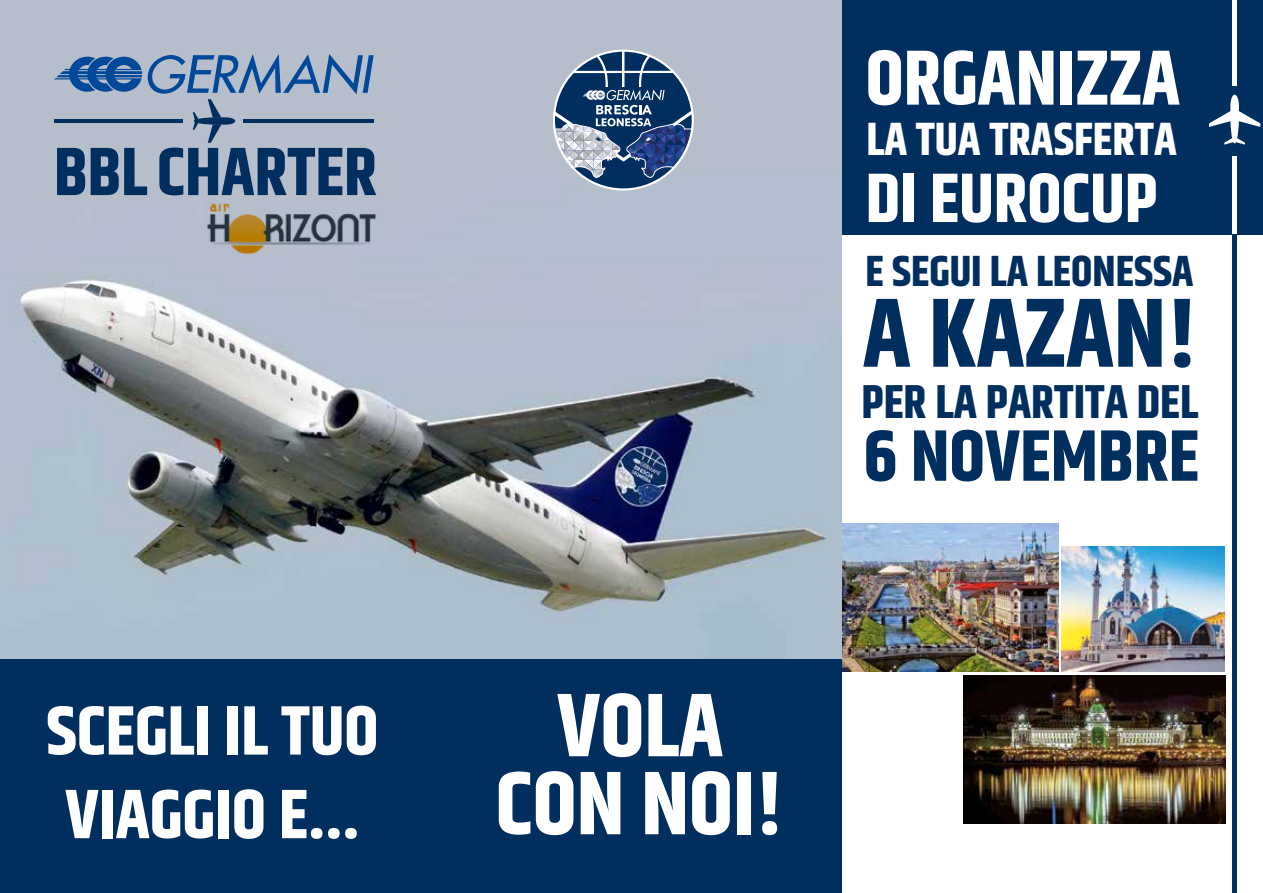
<style>
.page{position:relative;width:1263px;height:893px;background:#fff}
.page>*{position:absolute;margin:0;border:0;box-sizing:border-box;transform-origin:0 0}
.t1{font:700 97.95px "Khand";color:#002e5f}
.t2{font:700 89.85px/78px "Khand";color:#fff;text-align:center}
.t3{font:700 77.85px "Khand";color:#fff}
.t4{font:700 72.6px "Khand";color:#002e5f}
.t5{font:700 69.75px "Khand";color:#fff}
.t6{font:700 69.6px/83.6px "Khand";color:#fff}
.t7{font:700 68.1px "Khand";color:#002e5f}
.t8{font:700 47.4px "Khand";color:#002e5f}
.t9{font:700 46.5px "Khand";color:#fff}
.t10{font:700 43.5px "Khand";color:#002e5f}
</style>
<div class="page">
<img style="left:0;top:0;width:408px;height:659px">
<img style="left:200px;top:189px;width:183px;height:74px">
<svg style="left:54px;top:57px;width:88px;height:35px;background:#4373ac"></svg>
<hr style="left:54px;top:119px;width:128px;height:4px;background:#002e5f">
<svg style="left:148px;top:54px;width:226px;height:89px;background:#91a4bd"></svg>
<div style="left:0;top:659px;width:434px;height:234px;background:#002e5f"></div>
<img style="left:408px;top:0;width:434px;height:659px">
<div style="left:408px;top:659px;width:434px;height:234px;background:#002e5f"></div>
<svg style="left:554px;top:51px;width:139px;height:138px"></svg>
<svg style="left:554px;top:54px;width:139px;height:125px;background:#587395"></svg>
<div style="left:842px;top:0;width:421px;height:235px;background:#002e5f"></div>
<div style="left:1232px;top:0;width:5px;height:85px;background:#fff"></div>
<div style="left:1232px;top:157px;width:5px;height:78px;background:#fff"></div>
<div style="left:1232px;top:235px;width:5px;height:658px;background:#002e5f"></div>
<svg style="left:1209px;top:95px;width:51px;height:50px"></svg>
<img style="left:842px;top:524px;width:216px;height:147px">
<img style="left:963px;top:675px;width:262px;height:148px">
<img style="left:1061px;top:546px;width:164px;height:125px">
<p class="t7" style="left:54px;top:124px;width:324px">BBL CHARTER</p>
<p class="t6" style="left:46px;top:693px;width:333px">SCEGLI IL TUO<br>VIAGGIO E...</p>
<p class="t2" style="left:496px;top:692px;width:290px">VOLA<br>CON NOI!</p>
<p class="t3" style="left:865px;top:23px;width:316px">ORGANIZZA</p>
<p class="t9" style="left:866px;top:106px;width:312px">LA TUA TRASFERTA</p>
<p class="t5" style="left:865px;top:149px;width:293px">DI EUROCUP</p>
<p class="t10" style="left:865px;top:240px;width:329px">E SEGUI LA LEONESSA</p>
<h1 class="t1" style="left:863px;top:264px;width:337px">A KAZAN!</h1>
<p class="t8" style="left:861px;top:368px;width:339px">PER LA PARTITA DEL</p>
<p class="t4" style="left:864px;top:404px;width:337px">6 NOVEMBRE</p>
</div>
